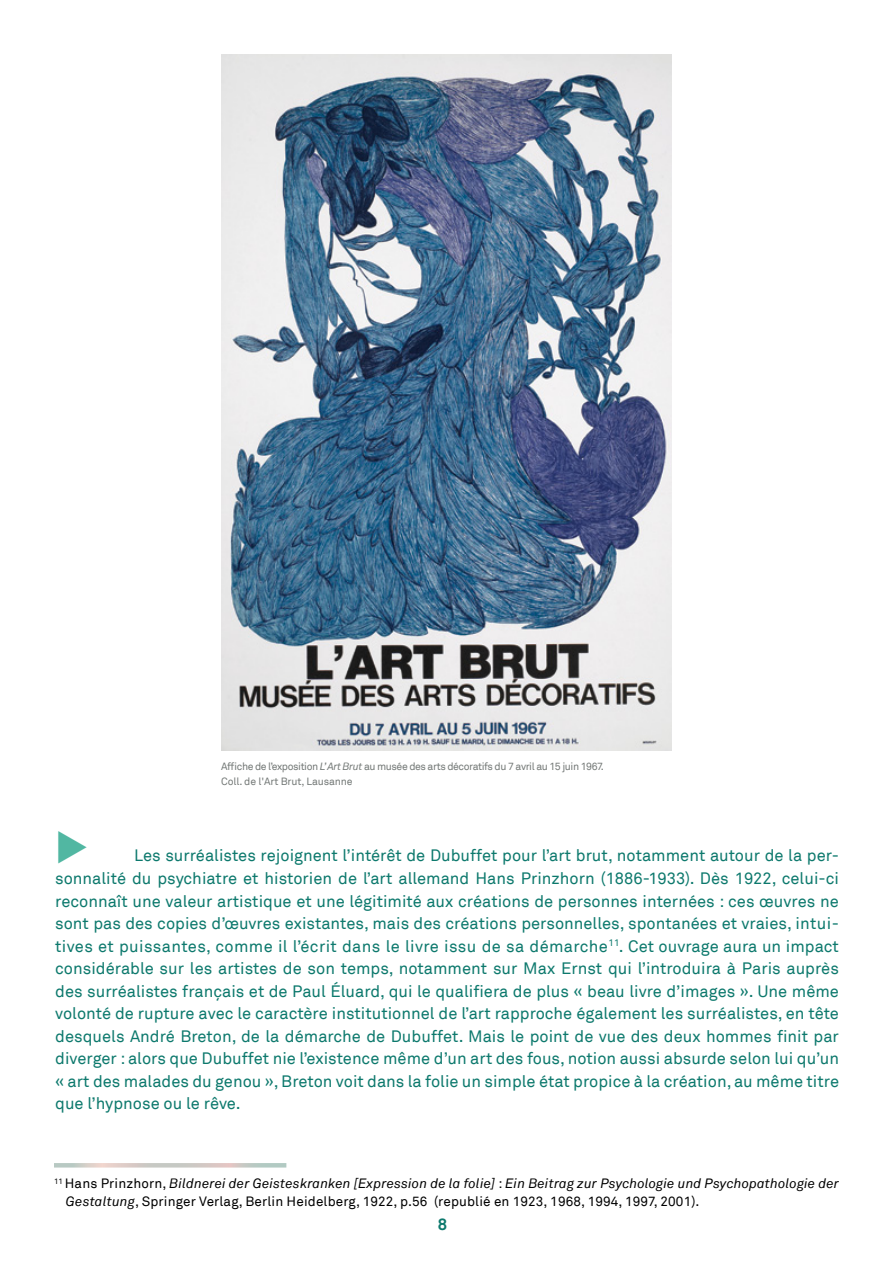
<style>
.page{position:relative;width:893px;height:1263px;background:#fff}
.page>*{position:absolute;margin:0;border:0;box-sizing:border-box;transform-origin:0 0}
.t1{font:16.5px/22.5px "Akkurat";color:#0d796d;text-align:justify}
.t2{font:700 16.5px "Akkurat";color:#0d796d}
.t3{font:italic 13.5px/18px "Akkurat";letter-spacing:.01em;color:#000}
.t4{font:10.5px/15px "Akkurat";letter-spacing:-.04em;color:#747977}
.s1{font-style:italic}
.s2{color:#51b7a2}
.s3{font-style:normal}
</style>
<div class="page">
<img style="left:221px;top:54px;width:451px;height:696px">
<svg style="left:54px;top:1163px;width:232px;height:4px"></svg>
<p class="t4" style="left:221px;top:759px;width:384px">Affiche de l’exposition <span class="s1">L’ Art Brut</span> au musée des arts décoratifs du 7 avril au 15 juin 1967.<br>Coll. de l'Art Brut, Lausanne</p>
<p class="t1" style="left:55px;top:845px;width:785px"><span class="s2">◆</span> Les surréalistes rejoignent l’intérêt de Dubuffet pour l’art brut, notamment autour de la per&shy;sonnalité du psychiatre et historien de l’art allemand Hans Prinzhorn (1886-1933). Dès 1922, celui-ci reconnaît une valeur artistique et une légitimité aux créations de personnes internées : ces œuvres ne sont pas des copies d’œuvres existantes, mais des créations personnelles, spontanées et vraies, intui&shy;tives et puissantes, comme il l’écrit dans le livre issu de sa démarche<sup>11</sup>. Cet ouvrage aura un impact considérable sur les artistes de son temps, notamment sur Max Ernst qui l’introduira à Paris auprès des surréalistes français et de Paul Éluard, qui le qualifiera de plus « beau livre d’images ». Une même volonté de rupture avec le caractère institutionnel de l’art rapproche également les surréalistes, en tête desquels André Breton, de la démarche de Dubuffet. Mais le point de vue des deux hommes finit par diverger : alors que Dubuffet nie l’existence même d’un art des fous, notion aussi absurde selon lui qu’un « art des malades du genou », Breton voit dans la folie un simple état propice à la création, au même titre que l’hypnose ou le rêve.</p>
<p class="t3" style="left:66px;top:1175px;width:774px;text-indent:-12px"><sup>11</sup> <span class="s3">Hans Prinzhorn,</span> Bildnerei der Geisteskranken [Expression de la folie] <span class="s3">:</span> Ein Beitrag zur Psychologie und Psychopathologie der<br>Gestaltung<span class="s3">, Springer Verlag, Berlin Heidelberg, 1922, p.56 (republié en 1923, 1968, 1994, 1997, 2001).</span></p>
<p class="t2" style="left:438px;top:1214px;width:11px">8</p>
</div>
